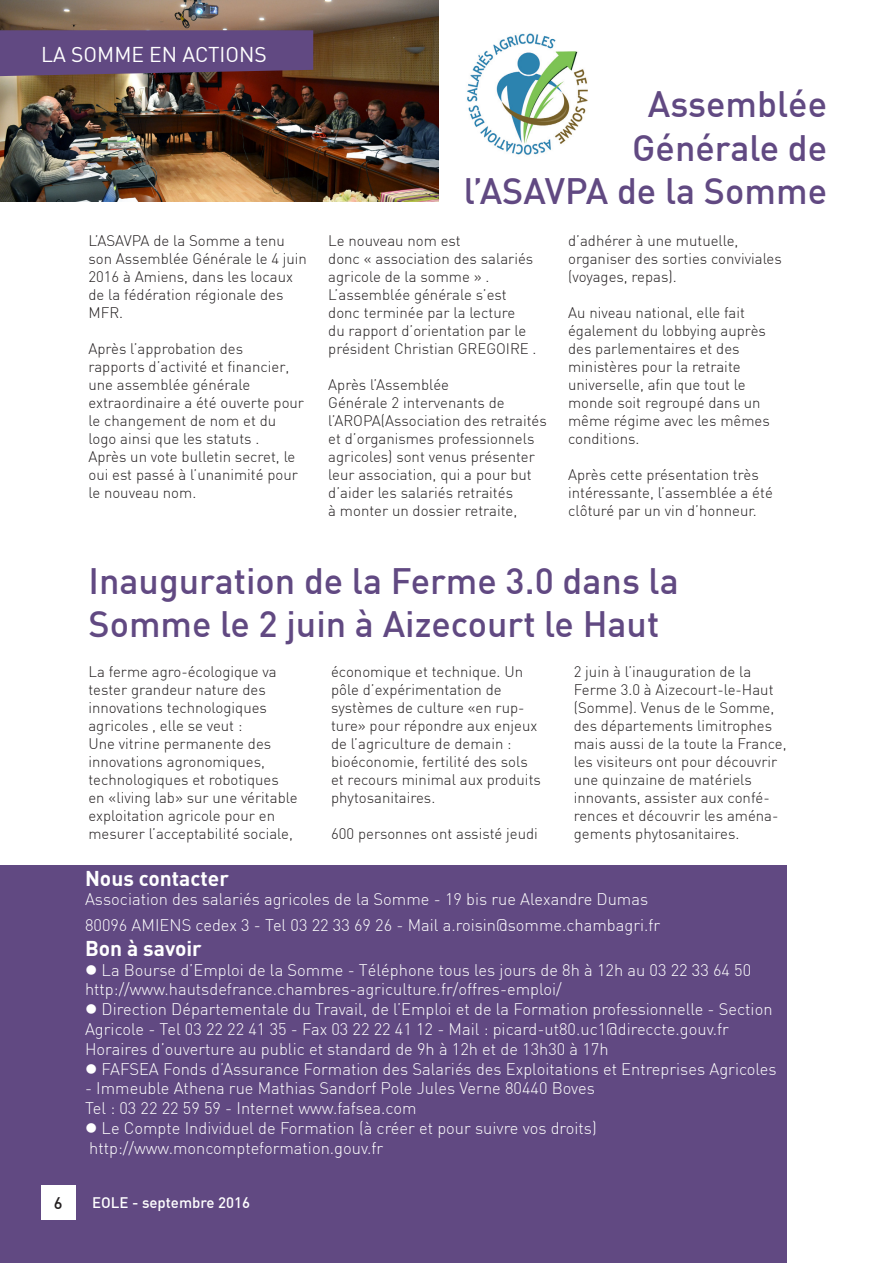
<style>
.page{position:relative;width:893px;height:1263px;background:#fff}
.page>*{position:absolute;margin:0;border:0;box-sizing:border-box;transform-origin:0 0}
.t1{font:500 36px/43.2px "DIN";color:#614982}
.t2{font:700 21px "DIN";color:#fff}
.t3{font:21px "DIN";color:#fff}
.t4{font:300 16.5px/19.8px "DIN";color:#fff}
.t5{font:500 16.5px "DIN";color:#231f20}
.t6{font:300 15px/18px "DIN";color:#231f20}
.t7{font:500 15px "DIN";color:#fff}
</style>
<div class="page">
<img style="left:0;top:0;width:438px;height:201px">
<div style="left:0;top:865px;width:787px;height:398px;background:#614982"></div>
<svg style="left:0;top:30px;width:313px;height:46px;background:#61487b"></svg>
<div style="left:41px;top:1186px;width:34px;height:34px;background:#fff"></div>
<img style="left:467px;top:33px;width:121px;height:122px">
<p class="t3" style="left:41px;top:42px;width:227px">LA SOMME EN ACTIONS</p>
<p class="t6" style="left:88px;top:232px;width:220px">L’ASAVPA de la Somme a tenu son Assemblée Générale le 4 juin<br>2016 à Amiens, dans les locaux de la fédération régionale des<br>MFR.</p>
<p class="t6" style="left:88px;top:340px;width:217px">Après l’approbation des<br>rapports d’activité et financier, une assemblée générale extraordinaire a été ouverte pour le changement de nom et du logo ainsi que les statuts .</p>
<p class="t6" style="left:88px;top:448px;width:211px">Après un vote bulletin secret, le oui est passé à l’unanimité pour le nouveau nom.</p>
<p class="t1" style="left:648px;top:82px;width:181px">Assemblée</p>
<p class="t1" style="left:632px;top:125px;width:196px">Générale de</p>
<p class="t1" style="left:464px;top:168px;width:365px">l’ASAVPA de la Somme</p>
<p class="t6" style="left:328px;top:232px;width:207px">Le nouveau nom est<br>donc « association des salariés agricole de la somme » .</p>
<p class="t6" style="left:328px;top:286px;width:210px">L’assemblée générale s’est donc terminée par la lecture<br>du rapport d’orientation par le président Christian GREGOIRE .</p>
<p class="t6" style="left:328px;top:376px;width:220px">Après l’Assemblée<br>Générale 2 intervenants de l’AROPA(Association des retraités et d’organismes professionnels agricoles) sont venus présenter leur association, qui a pour but d’aider les salariés retraités<br>à monter un dossier retraite,</p>
<p class="t6" style="left:568px;top:232px;width:215px">d’adhérer à une mutuelle, organiser des sorties conviviales (voyages, repas).</p>
<p class="t6" style="left:568px;top:304px;width:203px">Au niveau national, elle fait également du lobbying auprès des parlementaires et des ministères pour la retraite universelle, afin que tout le monde soit regroupé dans un même régime avec les mêmes conditions.</p>
<p class="t6" style="left:568px;top:466px;width:206px">Après cette présentation très intéressante, l’assemblée a été clôturé par un vin d’honneur.</p>
<p class="t1" style="left:88px;top:558px;width:592px">Inauguration de la Ferme 3.0 dans la<br>Somme le 2 juin à Aizecourt le Haut</p>
<p class="t6" style="left:88px;top:663px;width:190px">La ferme agro-écologique va tester grandeur nature des innovations technologiques agricoles , elle se veut :</p>
<p class="t6" style="left:88px;top:735px;width:211px">Une vitrine permanente des innovations agronomiques, technologiques et robotiques en «living lab» sur une véritable exploitation agricole pour en mesurer l’acceptabilité sociale,</p>
<p class="t6" style="left:331px;top:663px;width:211px">économique et technique. Un pôle d’expérimentation de systèmes de culture «en rup&shy;ture» pour répondre aux enjeux de l’agriculture de demain : bioéconomie, fertilité des sols et recours minimal aux produits phytosanitaires.</p>
<p class="t6" style="left:331px;top:825px;width:208px">600 personnes ont assisté jeudi</p>
<p class="t6" style="left:574px;top:663px;width:214px">2 juin à l’inauguration de la<br>Ferme 3.0 à Aizecourt-le-Haut (Somme). Venus de le Somme, des départements limitrophes mais aussi de la toute la France, les visiteurs ont pour découvrir une quinzaine de matériels innovants, assister aux confé&shy;rences et découvrir les aména&shy;gements phytosanitaires.</p>
<p class="t2" style="left:85px;top:864px;width:145px">Nous contacter</p>
<p class="t4" style="left:85px;top:889px;width:565px">Association des salariés agricoles de la Somme - 19 bis rue Alexandre Dumas</p>
<p class="t4" style="left:85px;top:914px;width:577px">80096 AMIENS cedex 3 - Tel 03 22 33 69 26 - Mail a.roisin@somme.chambagri.fr</p>
<p class="t2" style="left:85px;top:934px;width:118px">Bon à savoir</p>
<p class="t4" style="left:85px;top:959px;width:668px">● La Bourse d’Emploi de la Somme - Téléphone tous les jours de 8h à 12h au 03 22 33 64 50 http://www.hautsdefrance.chambres-agriculture.fr/offres-emploi/</p>
<p class="t4" style="left:85px;top:999px;width:689px">● Direction Départementale du Travail, de l’Emploi et de la Formation professionnelle - Section<br>Agricole - Tel 03 22 22 41 35 - Fax 03 22 22 41 12 - Mail : picard-ut80.uc1@direccte.gouv.fr</p>
<p class="t4" style="left:85px;top:1039px;width:525px">Horaires d’ouverture au public et standard de 9h à 12h et de 13h30 à 17h</p>
<p class="t4" style="left:85px;top:1058px;width:693px">● FAFSEA Fonds d’Assurance Formation des Salariés des Exploitations et Entreprises Agricoles</p>
<p class="t4" style="left:85px;top:1078px;width:511px">- Immeuble Athena rue Mathias Sandorf Pole Jules Verne 80440 Boves</p>
<p class="t4" style="left:85px;top:1098px;width:333px">Tel : 03 22 22 59 59 - Internet www.fafsea.com</p>
<p class="t4" style="left:85px;top:1118px;width:513px">● Le Compte Individuel de Formation (à créer et pour suivre vos droits)</p>
<p class="t4" style="left:89px;top:1138px;width:295px">http://www.moncompteformation.gouv.fr</p>
<p class="t5" style="left:54px;top:1193px;width:10px">6</p>
<p class="t7" style="left:92px;top:1193px;width:160px">EOLE - septembre 2016</p>
</div>
